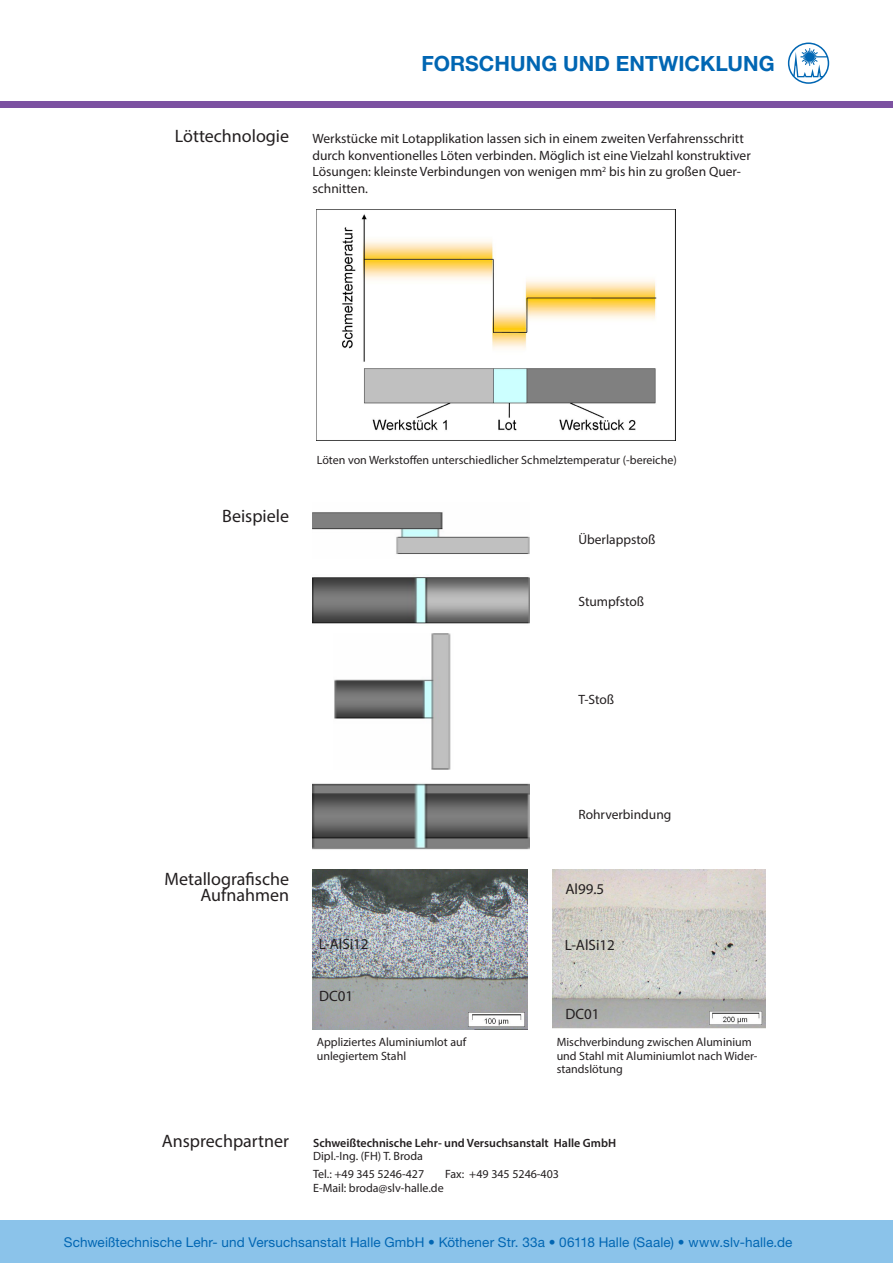
<style>
.page{position:relative;width:893px;height:1263px;background:#fff}
.page>*{position:absolute;margin:0;border:0;box-sizing:border-box;transform-origin:0 0}
.t1{font:700 21px "Helvetica Neue LT Std";color:#0166b3}
.t2{font:18px/16.5px "Myriad Pro";color:#231f20;text-align:right}
.t3{font:15px "Myriad Pro";color:#231f20}
.t4{font:13.5px/16.5px "Myriad Pro";color:#231f20}
.t5{font:13.5px "Helvetica Neue LT Std";letter-spacing:.01em;color:#0166b3}
.t6{font:12px/13.5px "Myriad Pro";color:#231f20}
.t7{font:600 12px "Myriad Pro";color:#231f20}
</style>
<div class="page">
<svg style="left:788px;top:43px;width:41px;height:41px"></svg>
<div style="left:0;top:101px;width:893px;height:7px;background:#7c51a1"></div>
<div style="left:0;top:1220px;width:893px;height:43px;background:#8bc3ea"></div>
<img style="left:313px;top:512px;width:216px;height:42px">
<img style="left:313px;top:577px;width:216px;height:47px">
<img style="left:334px;top:634px;width:117px;height:136px">
<img style="left:313px;top:783px;width:216px;height:67px">
<img style="left:553px;top:869px;width:212px;height:160px">
<img style="left:313px;top:869px;width:214px;height:160px">
<img style="left:317px;top:209px;width:359px;height:231px">
<h2 class="t2" style="left:175px;top:128px;width:116px">Löttechnologie</h2>
<h1 class="t1" style="left:422px;top:50px;width:355px">FORSCHUNG UND ENTWICKLUNG</h1>
<p class="t4" style="left:313px;top:130px;width:440px">Werkstücke mit Lotapplikation lassen sich in einem zweiten Verfahrensschritt durch konventionelles Löten verbinden. Möglich ist eine Vielzahl konstruktiver Lösungen: kleinste Verbindungen von wenigen mm<sup>2</sup> bis hin zu großen Quer&shy;schnitten.</p>
<h2 class="t2" style="left:222px;top:507px;width:68px">Beispiele</h2>
<p class="t6" style="left:317px;top:453px;width:361px">Löten von Werkstoffen unterschiedlicher Schmelztemperatur (-bereiche)</p>
<p class="t4" style="left:578px;top:531px;width:79px">Überlappstoß</p>
<p class="t4" style="left:578px;top:593px;width:67px">Stumpfstoß</p>
<p class="t4" style="left:578px;top:690px;width:37px">T-Stoß</p>
<h2 class="t2" style="left:164px;top:870px;width:126px">Metallografische<br>Aufnahmen</h2>
<h2 class="t2" style="left:162px;top:1132px;width:129px">Ansprechpartner</h2>
<p class="t4" style="left:578px;top:806px;width:94px">Rohrverbindung</p>
<p class="t3" style="left:319px;top:935px;width:51px">L-AlSi12</p>
<p class="t3" style="left:319px;top:987px;width:36px">DC01</p>
<p class="t3" style="left:565px;top:879px;width:40px">Al99.5</p>
<p class="t3" style="left:565px;top:935px;width:51px">L-AlSi12</p>
<p class="t3" style="left:565px;top:1004px;width:36px">DC01</p>
<p class="t6" style="left:317px;top:1035px;width:151px">Appliziertes Aluminiumlot auf unlegiertem Stahl</p>
<p class="t6" style="left:557px;top:1035px;width:202px">Mischverbindung zwischen Aluminium und Stahl mit Aluminiumlot nach Wider&shy;standslötung</p>
<p class="t7" style="left:313px;top:1135px;width:305px">Schweißtechnische Lehr- und Versuchsanstalt Halle GmbH</p>
<p class="t6" style="left:313px;top:1147px;width:113px;line-height:17.7px">Dipl.-Ing. (FH) T. Broda<br>Tel.: +49 345 5246-427</p>
<p class="t6" style="left:445px;top:1167px;width:116px">Fax: +49 345 5246-403</p>
<p class="t6" style="left:313px;top:1180px;width:132px">E-Mail: broda@slv-halle.de</p>
<p class="t5" style="left:64px;top:1234px;width:730px">Schweißtechnische Lehr- und Versuchsanstalt Halle GmbH • Köthener Str. 33a • 06118 Halle (Saale) • www.slv-halle.de</p>
</div>
